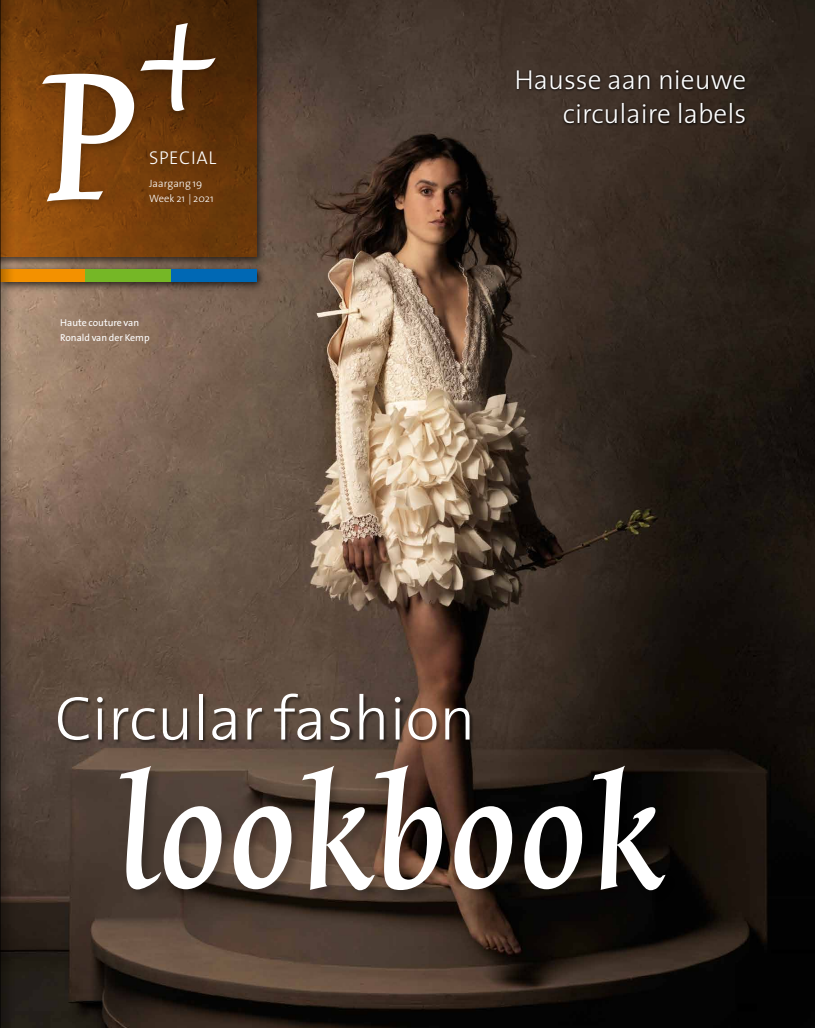
<style>
.page{position:relative;width:815px;height:1028px;background:#fff}
.page>*{position:absolute;margin:0;border:0;box-sizing:border-box;transform-origin:0 0}
.t1{font:227.12px "Trinite No 1 Med Ita";color:#fff}
.t2{font:198.62px "Trinite No 1 Med Ita";color:#fff}
.t3{font:300 62.5px "The Sans";color:#fff}
.t4{font:300 27.5px/33.8px "The Sans";color:#fff;text-align:right}
.t5{font:300 18.62px "The Sans";letter-spacing:.03em;color:#fff}
.t6{font:300 10.62px/15px "The Sans";color:#fff}
.t7{font:10px/15px "The Sans";color:#fff}
</style>
<div class="page">
<img style="left:14px;top:0;width:801px;height:1028px">
<svg style="left:515px;top:69px;width:232px;height:57px;background:#352921"></svg>
<div style="left:0;top:0;width:267px;height:267px;background:#000;opacity:.75"></div>
<svg style="left:14px;top:0;width:243px;height:257px;background:#703c0a"></svg>
<div style="left:37px;top:18px;width:186px;height:191px;background:#000;opacity:.25"></div>
<div style="left:0;top:264px;width:267px;height:28px;background:#000;opacity:.75"></div>
<div style="left:0;top:269px;width:86px;height:13px;background:#f39100"></div>
<div style="left:86px;top:269px;width:85px;height:13px;background:#75b726"></div>
<div style="left:171px;top:269px;width:86px;height:13px;background:#0068b4"></div>
<div style="left:59px;top:694px;width:415px;height:50px;background:#000;opacity:.42"></div>
<div style="left:118px;top:763px;width:559px;height:139px;background:#000;opacity:.25"></div>
<svg style="left:9px;top:0;width:5px;height:1028px;background:#705136"></svg>
<div style="left:0;top:0;width:9px;height:1028px;background:#000;opacity:.75"></div>
<hr style="left:0;top:0;width:1px;height:1028px;background:#000">
<h1 class="t1" style="left:42px;top:33px;width:175px">P<sup>+</sup></h1>
<p class="t5" style="left:149px;top:142px;width:69px">SPECIAL</p>
<p class="t6" style="left:149px;top:175px;width:66px">Jaargang 19<br>Week 21 | 2021</p>
<p class="t7" style="left:60px;top:315px;width:91px">Haute couture van<br>Ronald van der Kemp</p>
<p class="t4" style="left:514px;top:62px;width:233px">Hausse aan nieuwe circulaire labels</p>
<h3 class="t3" style="left:55px;top:666px;width:422px">Circular fashion</h3>
<h2 class="t2" style="left:114px;top:741px;width:550px">lookbook</h2>
</div>
